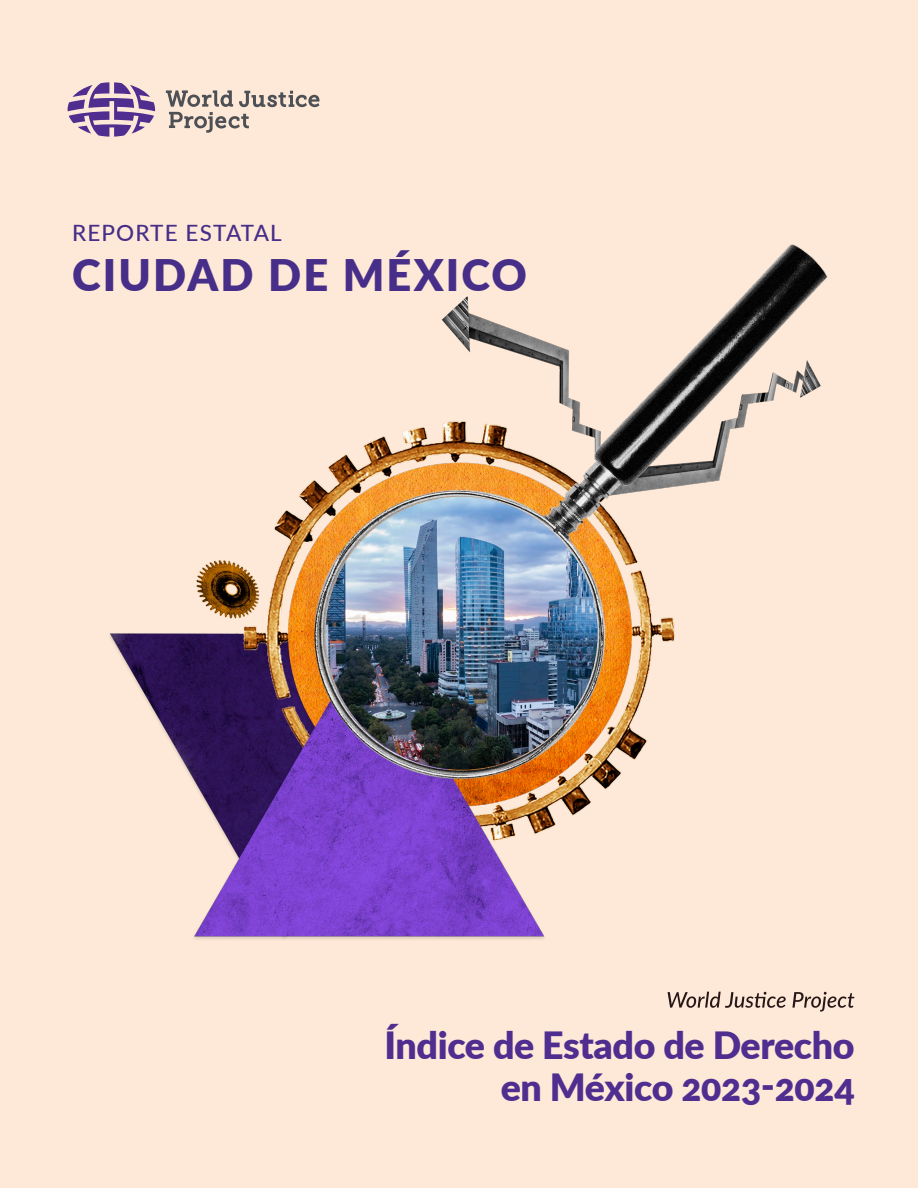
<style>
.page{position:relative;width:918px;height:1188px;background:#fee9d8}
.page>*{position:absolute;margin:0;border:0;box-sizing:border-box;transform-origin:0 0}
.t1{font:900 43.5px "Lato";letter-spacing:.05em;color:#472e88}
.t2{font:900 37.5px/42px "Lato";letter-spacing:-.01em;color:#4f2e8f;text-align:right}
.t3{font:500 22.5px "Lato";letter-spacing:.05em;color:#472e88}
</style>
<div class="page">
<svg style="left:166px;top:90px;width:154px;height:43px"></svg>
<svg style="left:68px;top:82px;width:87px;height:55px"></svg>
<svg style="left:668px;top:992px;width:118px;height:16px"></svg>
<svg style="left:792px;top:992px;width:62px;height:20px"></svg>
<img style="left:109px;top:244px;width:719px;height:696px">
<img style="left:326px;top:497px;width:272px;height:273px">
<p class="t3" style="left:72px;top:217px;width:211px">REPORTE ESTATAL</p>
<p class="t1" style="left:72px;top:242px;width:456px">CIUDAD DE MÉXICO</p>
<p class="t2" style="left:385px;top:1023px;width:472px">Índice de Estado de Derecho en México 2023-2024</p>
</div>
